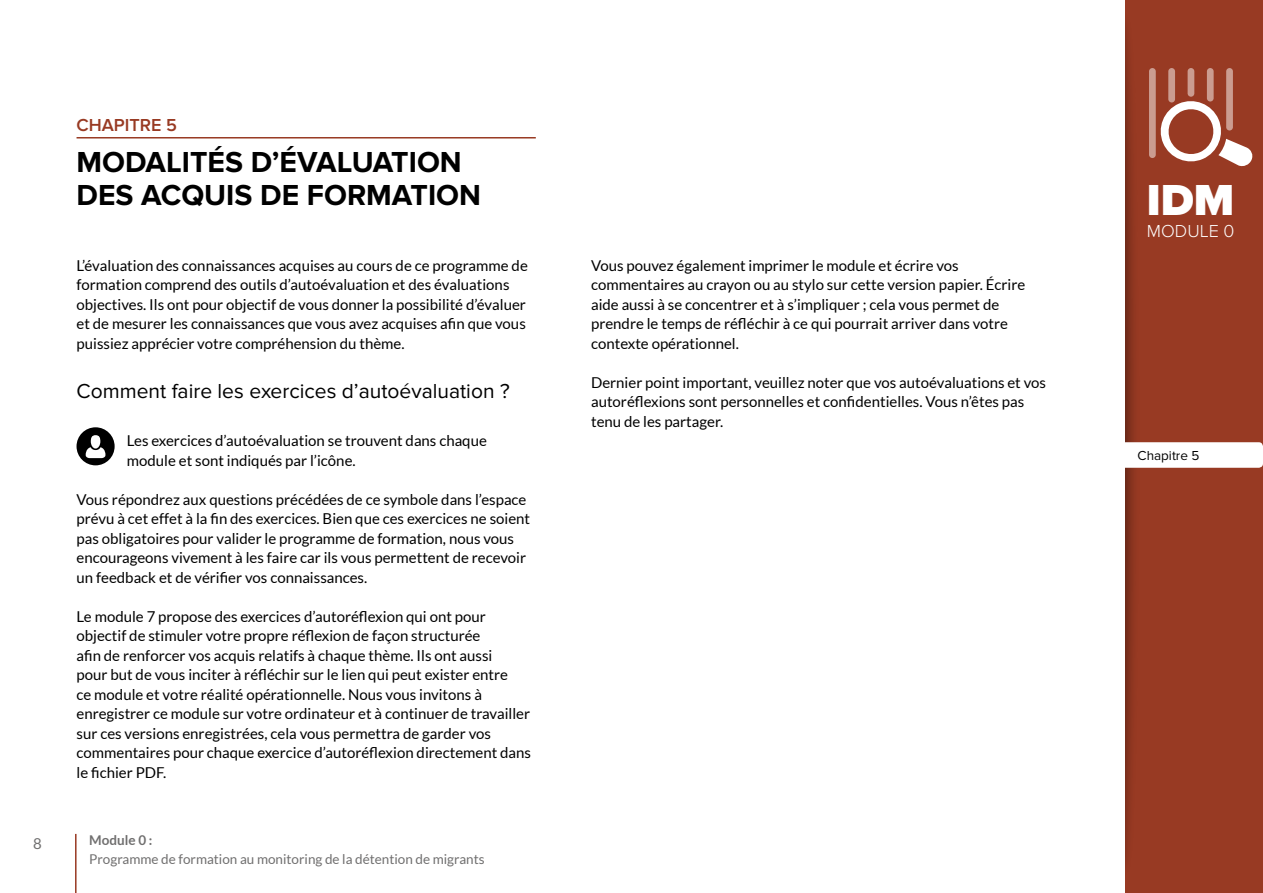
<style>
.page{position:relative;width:1263px;height:893px;background:#fff}
.page>*{position:absolute;margin:0;border:0;box-sizing:border-box;transform-origin:0 0}
.t1{font:900 45px "Proxima Nova";color:#fff}
.t2{font:700 30px/33px "Proxima Nova";color:#000}
.t3{font:21px "Proxima Nova";color:#000}
.t4{font:600 18px "Proxima Nova";color:#983a23}
.t5{font:300 18px "Proxima Nova";color:#fff}
.t6{font:15px/19.5px "Lato";color:#000}
.t7{font:15px "Lato";color:#706f6f}
.t8{font:13.5px "Lato";color:#706f6f}
.t9{font:13.5px "Proxima Nova";color:#000}
.t10{font:700 13.5px "Lato";color:#706f6f}
</style>
<div class="page">
<div style="left:1125px;top:0;width:138px;height:893px;background:#983a23"></div>
<div style="left:1086px;top:7px;width:54px;height:874px;background:#000;opacity:.4"></div>
<div style="left:1082px;top:0;width:43px;height:893px;background:#fff"></div>
<svg style="left:1160px;top:97px;width:93px;height:70px"></svg>
<div style="left:1149px;top:68px;width:7px;height:90px;background:#cb9c90;border-radius:3px"></div>
<div style="left:1168px;top:68px;width:7px;height:34px;background:#cb9c90;border-radius:3px"></div>
<div style="left:1187px;top:68px;width:7px;height:29px;background:#cb9c90;border-radius:3px"></div>
<div style="left:1207px;top:68px;width:6px;height:34px;background:#cb9c90;border-radius:3px"></div>
<div style="left:1226px;top:68px;width:7px;height:62px;background:#cb9c90;border-radius:3px"></div>
<svg style="left:1125px;top:442px;width:138px;height:26px;background:#fcfafa"></svg>
<hr style="left:77px;top:137px;width:459px;height:2px;background:#983a23">
<svg style="left:77px;top:427px;width:38px;height:38px"></svg>
<hr style="left:75px;top:834px;width:2px;height:59px;background:#983a23">
<p class="t4" style="left:77px;top:115px;width:102px">CHAPITRE 5</p>
<h2 class="t2" style="left:77px;top:146px;width:406px">MODALITÉS D’ÉVALUATION<br>DES ACQUIS DE FORMATION</h2>
<p class="t6" style="left:77px;top:256px;width:453px">L’évaluation des connaissances acquises au cours de ce programme de formation comprend des outils d’autoévaluation et des évaluations objectives. Ils ont pour objectif de vous donner la possibilité d’évaluer et de mesurer les connaissances que vous avez acquises afin que vous puissiez apprécier votre compréhension du thème.</p>
<h3 class="t3" style="left:77px;top:379px;width:435px">Comment faire les exercices d’autoévaluation ?</h3>
<p class="t6" style="left:127px;top:431px;width:361px">Les exercices d’autoévaluation se trouvent dans chaque module et sont indiqués par l’icône.</p>
<p class="t6" style="left:77px;top:490px;width:455px">Vous répondrez aux questions précédées de ce symbole dans l’espace prévu à cet effet à la fin des exercices. Bien que ces exercices ne soient pas obligatoires pour valider le programme de formation, nous vous encourageons vivement à les faire car ils vous permettent de recevoir un feedback et de vérifier vos connaissances.</p>
<p class="t6" style="left:77px;top:607px;width:456px">Le module 7 propose des exercices d’autoréflexion qui ont pour objectif de stimuler votre propre réflexion de façon structurée<br>afin de renforcer vos acquis relatifs à chaque thème. Ils ont aussi<br>pour but de vous inciter à réfléchir sur le lien qui peut exister entre<br>ce module et votre réalité opérationnelle. Nous vous invitons à enregistrer ce module sur votre ordinateur et à continuer de travailler sur ces versions enregistrées, cela vous permettra de garder vos commentaires pour chaque exercice d’autoréflexion directement dans le fichier PDF.</p>
<p class="t7" style="left:33px;top:836px;width:10px">8</p>
<p class="t10" style="left:89px;top:833px;width:65px">Module 0 :</p>
<p class="t8" style="left:89px;top:852px;width:397px">Programme de formation au monitoring de la détention de migrants</p>
<p class="t6" style="left:591px;top:256px;width:436px">Vous pouvez également imprimer le module et écrire vos commentaires au crayon ou au stylo sur cette version papier. Écrire aide aussi à se concentrer et à s’impliquer ; cela vous permet de prendre le temps de réfléchir à ce qui pourrait arriver dans votre contexte opérationnel.</p>
<p class="t6" style="left:591px;top:373px;width:456px">Dernier point important, veuillez noter que vos autoévaluations et vos autoréflexions sont personnelles et confidentielles. Vous n’êtes pas tenu de les partager.</p>
<h1 class="t1" style="left:1147px;top:174px;width:89px">IDM</h1>
<p class="t5" style="left:1147px;top:221px;width:89px">MODULE 0</p>
<p class="t9" style="left:1137px;top:448px;width:63px">Chapitre 5</p>
</div>
